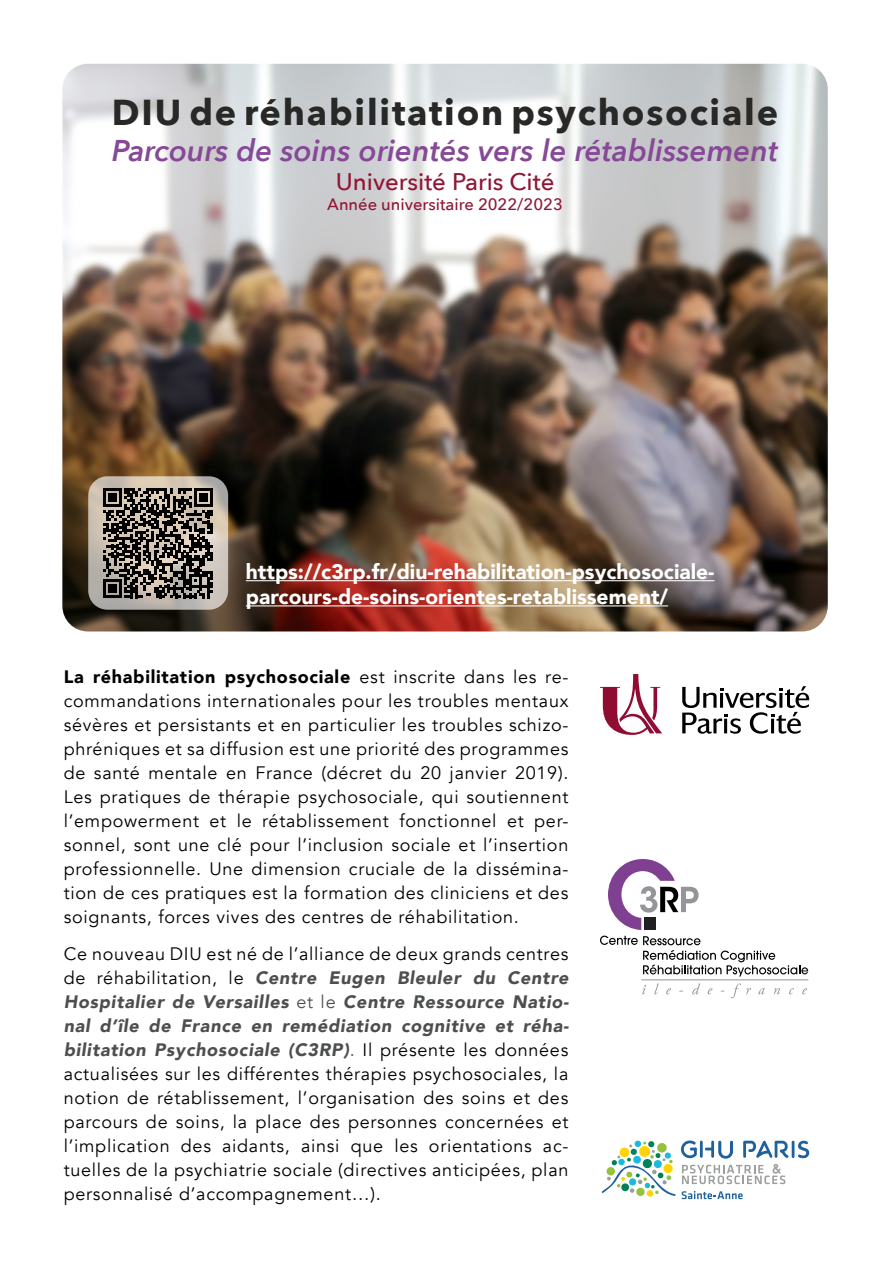
<style>
.page{position:relative;width:893px;height:1263px;background:#fff}
.page>*{position:absolute;margin:0;border:0;box-sizing:border-box;transform-origin:0 0}
.t1{font:700 36px "Avenir Next";letter-spacing:.05em;color:#282827}
.t2{font:italic 600 30px "Avenir Next";color:#864997}
.t3{font:500 24px "Avenir Next";color:#911635}
.t4{font:900 21px/25.2px "Avenir";color:#fff}
.t5{font:18px/24px "Avenir";letter-spacing:.04em;color:#000;text-align:justify}
.t6{font:500 16.5px "Avenir Next";color:#911635}
.s1{font-weight:900}
.s2{font-weight:900;font-style:italic;color:#4d4f4f}
.s3{color:#4d4f4f}
</style>
<div class="page">
<img style="left:62px;top:64px;width:766px;height:567px">
<svg style="left:601px;top:1140px;width:208px;height:59px"></svg>
<svg style="left:642px;top:984px;width:4px;height:10px"></svg>
<svg style="left:654px;top:983px;width:5px;height:11px"></svg>
<svg style="left:666px;top:988px;width:5px;height:6px"></svg>
<svg style="left:692px;top:983px;width:8px;height:11px"></svg>
<svg style="left:708px;top:988px;width:4px;height:6px"></svg>
<svg style="left:731px;top:983px;width:20px;height:15px"></svg>
<svg style="left:758px;top:988px;width:7px;height:6px"></svg>
<svg style="left:774px;top:988px;width:6px;height:6px"></svg>
<svg style="left:789px;top:988px;width:5px;height:6px"></svg>
<svg style="left:802px;top:988px;width:5px;height:6px"></svg>
<svg style="left:600px;top:859px;width:208px;height:117px"></svg>
<div style="left:644px;top:918px;width:11px;height:12px;background:#211f21"></div>
<hr style="left:641px;top:979px;width:167px;height:1px;background:#949499">
<svg style="left:600px;top:674px;width:62px;height:61px"></svg>
<svg style="left:682px;top:686px;width:127px;height:48px"></svg>
<hr style="left:246px;top:580px;width:468px;height:1px;background:#fff">
<hr style="left:246px;top:605px;width:422px;height:1px;background:#fff">
<svg style="left:91px;top:479px;width:134px;height:128px;background:#c1b7ac"></svg>
<div style="left:88px;top:476px;width:140px;height:134px;border:6px solid #fff;border-radius:16px"></div>
<svg style="left:103px;top:489px;width:110px;height:109px;background:#5c564f"></svg>
<h1 class="t1" style="left:112px;top:82px;width:668px">DIU de réhabilitation psychosociale</h1>
<h2 class="t2" style="left:112px;top:125px;width:668px">Parcours de soins orientés vers le rétablissement</h2>
<h3 class="t3" style="left:336px;top:161px;width:220px">Université Paris Cité</h3>
<p class="t6" style="left:327px;top:190px;width:237px">Année universitaire 2022/2023</p>
<p class="t4" style="left:246px;top:559px;width:470px">https://c3rp.fr/diu-rehabilitation-psychosociale&shy;parcours-de-soins-orientes-retablissement/</p>
<p class="t5" style="left:64px;top:665px;width:506px"><span class="s1">La réhabilitation psychosociale</span> est inscrite dans les re&shy;commandations internationales pour les troubles mentaux sévères et persistants et en particulier les troubles schizo&shy;phréniques et sa diffusion est une priorité des programmes de santé mentale en France (décret du 20 janvier 2019).<br>Les pratiques de thérapie psychosociale, qui soutiennent l’empowerment et le rétablissement fonctionnel et per&shy;sonnel, sont une clé pour l’inclusion sociale et l’insertion professionnelle. Une dimension cruciale de la dissémina&shy;tion de ces pratiques est la formation des cliniciens et des soignants, forces vives des centres de réhabilitation.</p>
<p class="t5" style="left:64px;top:942px;width:506px">Ce nouveau DIU est né de l’alliance de deux grands centres de réhabilitation, le <span class="s2">Centre Eugen Bleuler du Centre Hospitalier de Versailles</span> <span class="s3">et le</span> <span class="s2">Centre Ressource Natio&shy;nal d’île de France en remédiation cognitive et réha&shy;bilitation Psychosociale (C3RP)</span><span class="s3">.</span> Il présente les données actualisées sur les différentes thérapies psychosociales, la notion de rétablissement, l’organisation des soins et des parcours de soins, la place des personnes concernées et l’implication des aidants, ainsi que les orientations ac&shy;tuelles de la psychiatrie sociale (directives anticipées, plan personnalisé d’accompagnement…).</p>
</div>
